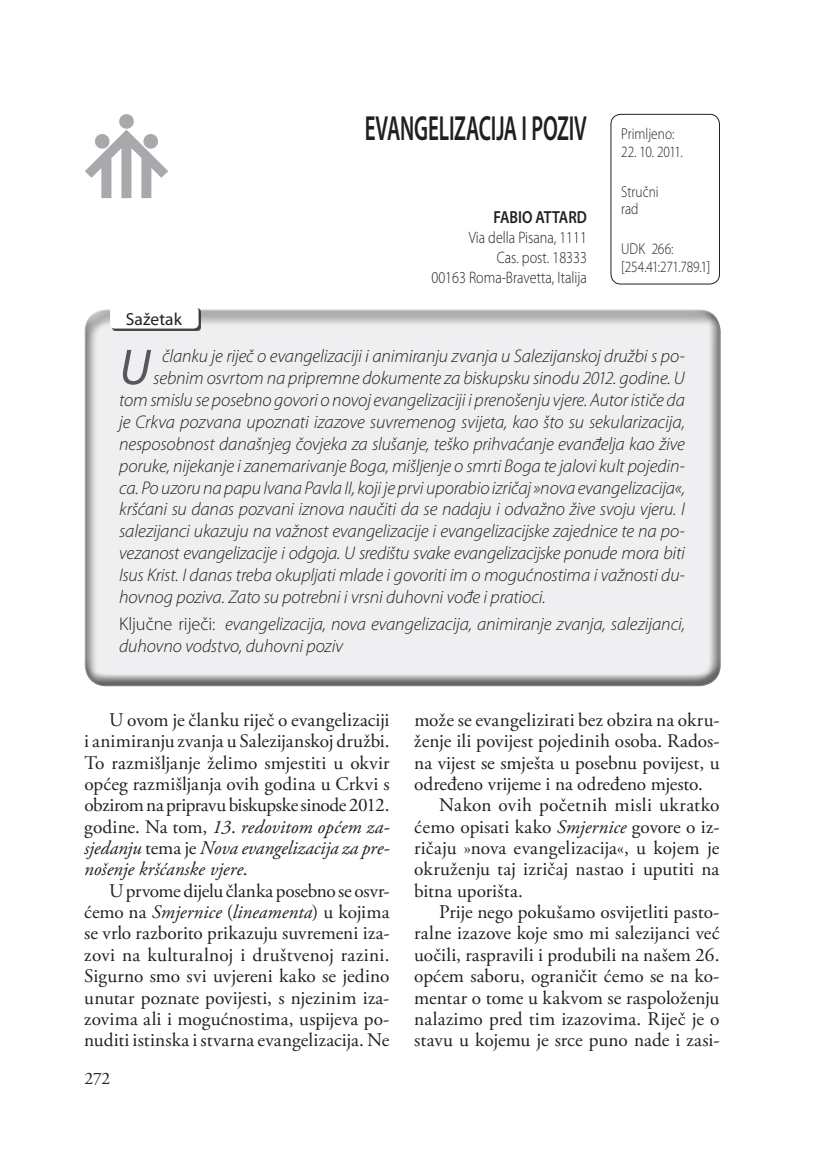
<style>
.page{position:relative;width:819px;height:1166px;background:#fff}
.page>*{position:absolute;margin:0;border:0;box-sizing:border-box;transform-origin:0 0}
.t1{font:italic 50.75px "Myriad Pro";color:#57585a}
.t2{font:600 35px "Myriad Pro";letter-spacing:-.01em;color:#231f20;scale:.6 1}
.t3{font:19.25px/21.3px "Adobe Garamond Pro";letter-spacing:.005em;color:#231f20;text-align:justify}
.t4{font:italic 300 18.38px/21.9px "Myriad Pro";letter-spacing:-.01em;color:#231f20}
.t5{font:600 17.5px "Myriad Pro";color:#231f20;scale:.85 1}
.t6{font:17.5px "Myriad Pro";letter-spacing:.005em;color:#231f20}
.t7{font:17.5px "Adobe Garamond Pro";color:#231f20}
.t8{font:300 16.62px/20.1px "Myriad Pro";color:#231f20;text-align:right;scale:.85 1}
.t9{font:300 15.75px/17.5px "Myriad Pro";color:#231f20;scale:.85 1}
.s1{font-style:normal}
.s2{font-style:italic}
</style>
<div class="page">
<div style="left:83px;top:314px;width:638px;height:373px;background:#231f20;opacity:.75"></div>
<div style="left:112px;top:308px;width:89px;height:23px;background:#231f20;opacity:.83"></div>
<div style="left:110px;top:306px;width:88px;height:23px;background:#fff;border-radius:5px"></div>
<svg style="left:85px;top:114px;width:83px;height:84px"></svg>
<div style="left:610px;top:114px;width:109px;height:170px;border:1px solid #231f20;border-radius:10px"></div>
<p class="t6" style="left:126px;top:308px;width:57px">Sažetak</p>
<h2 class="t2" style="left:365px;top:106px;width:372px">EVANGELIZACIJA I POZIV</h2>
<p class="t5" style="left:493px;top:205px;width:111px">FABIO ATTARD</p>
<p class="t8" style="left:431px;top:227px;width:184px">Via della Pisana, 1111<br>Cas. post. 18333<br>00163 Roma-Bravetta, Italija</p>
<p class="t9" style="left:621px;top:125px;width:64px">Primljeno:</p>
<p class="t9" style="left:621px;top:143px;width:74px">22. 10. 2011.</p>
<p class="t9" style="left:621px;top:183px;width:45px">Stručni rad</p>
<p class="t9" style="left:621px;top:240px;width:106px">UDK 266: [254.41:271.789.1]</p>
<h1 class="t1" style="left:119px;top:336px;width:33px">U</h1>
<p class="t4" style="left:162px;top:345px;width:524px">članku je riječ o evangelizaciji i animiranju zvanja u Salezijanskoj družbi s po-</p>
<p class="t4" style="left:153px;top:367px;width:533px">sebnim osvrtom na pripremne dokumente za biskupsku sinodu 2012. godine. U</p>
<p class="t4" style="left:119px;top:389px;width:567px">tom smislu se posebno govori o novoj evangelizaciji i prenošenju vjere. Autor ističe da</p>
<p class="t4" style="left:119px;top:411px;width:567px">je Crkva pozvana upoznati izazove suvremenog svijeta, kao što su sekularizacija,</p>
<p class="t4" style="left:119px;top:432px;width:567px">nesposobnost današnjeg čovjeka za slušanje, teško prihvaćanje evanđelja kao žive</p>
<p class="t4" style="left:119px;top:454px;width:567px">poruke, nijekanje i zanemarivanje Boga, mišljenje o smrti Boga te jalovi kult pojedin-</p>
<p class="t4" style="left:119px;top:476px;width:567px">ca. Po uzoru na papu Ivana Pavla II, koji je prvi uporabio izričaj »nova evangelizacija«,</p>
<p class="t4" style="left:119px;top:498px;width:567px">kršćani su danas pozvani iznova naučiti da se nadaju i odvažno žive svoju vjeru. I</p>
<p class="t4" style="left:119px;top:520px;width:567px">salezijanci ukazuju na važnost evangelizacije i evangelizacijske zajednice te na po-</p>
<p class="t4" style="left:119px;top:542px;width:567px">vezanost evangelizacije i odgoja. U središtu svake evangelizacijske ponude mora biti</p>
<p class="t4" style="left:119px;top:564px;width:567px">Isus Krist. I danas treba okupljati mlade i govoriti im o mogućnostima i važnosti du-</p>
<p class="t4" style="left:119px;top:586px;width:428px">hovnog poziva. Zato su potrebni i vrsni duhovni vođe i pratioci.</p>
<p class="t4" style="left:119px;top:612px;width:567px"><span class="s1">Ključne riječi:</span> evangelizacija, nova evangelizacija, animiranje zvanja, salezijanci, duhovno vodstvo, duhovni poziv</p>
<p class="t3" style="left:84px;top:710px;width:307px;text-indent:25px">U ovom je članku riječ o evangelizaciji i animiranju zvanja u Salezijanskoj družbi.<br>To razmišljanje želimo smjestiti u okvir općeg razmišljanja ovih godina u Crkvi s obzirom na pripravu biskupske sinode 2012. godine. Na tom, <span class="s2">13</span>. <span class="s2">redovitom općem za&shy;sjedanju</span> tema je <span class="s2">Nova evangelizacija za pre&shy;nošenje kršćanske vjere</span>.</p>
<p class="t3" style="left:84px;top:880px;width:307px;text-indent:25px">U prvome dijelu članka posebno se osvr&shy;ćemo na <span class="s2">Smjernice</span> (<span class="s2">lineamenta</span>) u kojima se vrlo razborito prikazuju suvremeni iza&shy;zovi na kulturalnoj i društvenoj razini.<br>Sigurno smo svi uvjereni kako se jedino unutar poznate povijesti, s njezinim iza&shy;zovima ali i mogućnostima, uspijeva po&shy;nuditi istinska i stvarna evangelizacija. Ne</p>
<p class="t7" style="left:84px;top:1068px;width:28px">272</p>
<p class="t3" style="left:414px;top:710px;width:307px">može se evangelizirati bez obzira na okru-</p>
<p class="t3" style="left:414px;top:731px;width:307px">ženje ili povijest pojedinih osoba. Rados-</p>
<p class="t3" style="left:414px;top:752px;width:307px">na vijest se smješta u posebnu povijest, u</p>
<p class="t3" style="left:414px;top:774px;width:290px">određeno vrijeme i na određeno mjesto.</p>
<p class="t3" style="left:439px;top:795px;width:282px">Nakon ovih početnih misli ukratko</p>
<p class="t3" style="left:414px;top:816px;width:307px">ćemo opisati kako <span class="s2">Smjernice</span> govore o iz-</p>
<p class="t3" style="left:414px;top:838px;width:307px">ričaju »nova evangelizacija«, u kojem je</p>
<p class="t3" style="left:414px;top:859px;width:307px">okruženju taj izričaj nastao i uputiti na</p>
<p class="t3" style="left:414px;top:880px;width:110px">bitna uporišta.</p>
<p class="t3" style="left:439px;top:902px;width:282px">Prije nego pokušamo osvijetliti pasto-</p>
<p class="t3" style="left:414px;top:923px;width:307px">ralne izazove koje smo mi salezijanci već</p>
<p class="t3" style="left:414px;top:945px;width:307px">uočili, raspravili i produbili na našem 26.</p>
<p class="t3" style="left:414px;top:966px;width:307px">općem saboru, ograničit ćemo se na ko-</p>
<p class="t3" style="left:414px;top:987px;width:307px">mentar o tome u kakvom se raspoloženju</p>
<p class="t3" style="left:414px;top:1009px;width:307px">nalazimo pred tim izazovima. Riječ je o</p>
<p class="t3" style="left:414px;top:1030px;width:307px">stavu u kojemu je srce puno nade i zasi-</p>
</div>
